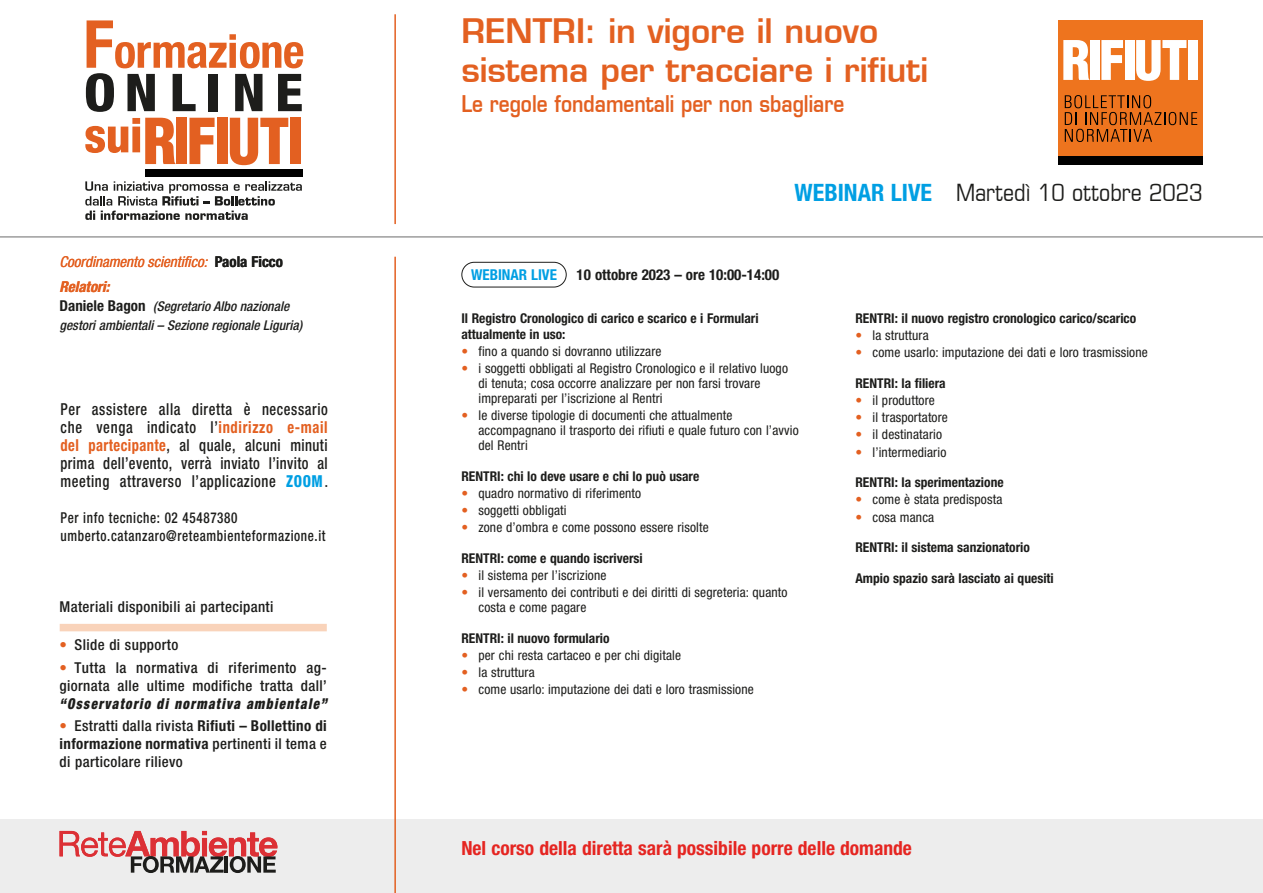
<style>
.page{position:relative;width:1263px;height:893px;background:#fff}
.page>*{position:absolute;margin:0;border:0;box-sizing:border-box;transform-origin:0 0}
.t1{font:600 33px/39px "Eurostile";color:#e36021}
.t2{font:condensed 24px "Eurostile";color:#1d1d1b}
.t3{font:600 22.5px "Eurostile";color:#e36021;scale:.85 1}
.t4{font:700 condensed 19.5px "Helvetica Neue LT Std";color:#e52521}
.t5{font:500 condensed 16.5px/18px "Helvetica Neue LT Std";letter-spacing:.04em;color:#1d1d1b;text-align:justify;scale:.88 1}
.t6{font:500 condensed 15px/18px "Helvetica Neue LT Std";letter-spacing:.025em;color:#1d1d1b}
.t7{font:500 condensed 15px/18px "Helvetica Neue LT Std";letter-spacing:.045em;color:#1d1d1b;scale:.88 1}
.t8{font:italic condensed 15px "Helvetica Neue LT Std";color:#e36021}
.t9{font:italic 900 condensed 15px "Helvetica Neue LT Std";letter-spacing:.1em;color:#1d1d1b;scale:.88 1}
.t10{font:700 condensed 15px "Helvetica Neue LT Std";color:#1d1d1b}
.t11{font:700 condensed 15px "Helvetica Neue LT Std";color:#009fe3}
.t12{font:italic 700 condensed 15px "Helvetica Neue LT Std";color:#e36021}
.t13{font:condensed 13.5px/15px "Helvetica Neue LT Std";letter-spacing:.01em;color:#1d1d1b}
.t14{font:700 condensed 13.5px/15.8px "Helvetica Neue LT Std";color:#1d1d1b}
.t15{font:italic 500 condensed 13.5px/19.5px "Helvetica Neue LT Std";color:#1d1d1b}
.s1{font-weight:700;font-style:normal;color:#1d1d1b}
.s2{font-weight:700;font-style:normal;font-size:15px}
.s3{font-weight:700;color:#e36021}
.s4{font-weight:800;color:#009fe3}
.s5{font-family:"Times";font-weight:400;font-stretch:normal;font-size:18px}
.s6{color:#e36021}
.s7{font-weight:700}
.s8{font-family:"Helvetica Neue LT Std";font-weight:700;color:#009fe3}
</style>
<div class="page">
<div style="left:0;top:820px;width:1263px;height:73px;background:#ededed"></div>
<hr style="left:394px;top:257px;width:2px;height:636px;background:#e36021">
<hr style="left:0;top:236px;width:1263px;height:2px;background:#9d9d9d">
<hr style="left:394px;top:14px;width:2px;height:210px;background:#e36021">
<div style="left:1058px;top:20px;width:144px;height:145px;background:#ee741e"></div>
<svg style="left:1063px;top:40px;width:26px;height:40px"></svg>
<div style="left:1090px;top:40px;width:9px;height:40px;background:#fff"></div>
<svg style="left:1101px;top:40px;width:22px;height:40px"></svg>
<div style="left:1125px;top:40px;width:9px;height:40px;background:#fff"></div>
<svg style="left:1136px;top:40px;width:50px;height:41px"></svg>
<div style="left:1188px;top:40px;width:10px;height:40px;background:#fff"></div>
<div style="left:1058px;top:157px;width:145px;height:8px;background:#000"></div>
<svg style="left:1065px;top:95px;width:132px;height:47px"></svg>
<svg style="left:86px;top:20px;width:217px;height:92px"></svg>
<div style="left:146px;top:169px;width:157px;height:8px;background:#000"></div>
<svg style="left:85px;top:118px;width:90px;height:46px"></svg>
<div style="left:176px;top:118px;width:11px;height:46px;background:#e36021"></div>
<svg style="left:189px;top:118px;width:26px;height:46px"></svg>
<div style="left:217px;top:118px;width:11px;height:46px;background:#e36021"></div>
<svg style="left:230px;top:118px;width:58px;height:47px"></svg>
<div style="left:290px;top:118px;width:11px;height:46px;background:#e36021"></div>
<svg style="left:85px;top:181px;width:217px;height:39px"></svg>
<svg style="left:60px;top:831px;width:217px;height:42px"></svg>
<div style="left:60px;top:624px;width:267px;height:7px;background:#f9d3ba"></div>
<div style="left:461px;top:262px;width:106px;height:25px;border:1px solid #1d1d1b;border-radius:12px"></div>
<p class="t8" style="left:60px;top:253px;width:225px">Coordinamento scientifico: <span class="s1">Paola Ficco</span></p>
<p class="t12" style="left:60px;top:278px;width:51px">Relatori:</p>
<p class="t15" style="left:60px;top:297px;width:244px"><span class="s2">Daniele Bagon</span> (Segretario Albo nazionale gestori ambientali – Sezione regionale Liguria)</p>
<p class="t5" style="left:61px;top:400px;width:305px">Per assistere alla diretta è necessario che venga indicato l’<span class="s3">indirizzo e-mail del partecipante</span>, al quale, alcuni minuti prima dell’evento, verrà inviato l’invito al meeting attraverso l’applicazione <span class="s4">ZOOM</span><span class="s5">.</span></p>
<p class="t7" style="left:61px;top:508px;width:303px">Per info tecniche: 02 45487380 umberto.catanzaro@reteambienteformazione.it</p>
<p class="t6" style="left:60px;top:597px;width:215px">Materiali disponibili ai partecipanti</p>
<p class="t6" style="left:60px;top:636px;width:120px"><span class="s6">•</span> Slide di supporto</p>
<p class="t6" style="left:60px;top:658px;width:269px"><span class="s6">•</span> Tutta la normativa di riferimento ag&shy;giornata alle ultime modifiche tratta dall’</p>
<p class="t9" style="left:60px;top:694px;width:305px">“Osservatorio di normativa ambientale”</p>
<p class="t6" style="left:60px;top:716px;width:269px;text-align:justify"><span class="s6">•</span> Estratti dalla rivista <span class="s7">Rifiuti – Bollettino di informazione normativa</span> pertinenti il tema e di particolare rilievo</p>
<h1 class="t1" style="left:461px;top:11px;width:468px">RENTRI: in vigore il nuovo sistema per tracciare i rifiuti</h1>
<h3 class="t3" style="left:461px;top:90px;width:452px">Le regole fondamentali per non sbagliare</h3>
<h2 class="t2" style="left:795px;top:178px;width:409px"><span class="s8">WEBINAR LIVE</span> Martedì 10 ottobre 2023</h2>
<p class="t11" style="left:471px;top:266px;width:87px">WEBINAR LIVE</p>
<p class="t10" style="left:577px;top:266px;width:204px">10 ottobre 2023 – ore 10:00-14:00</p>
<p class="t14" style="left:461px;top:310px;width:299px">Il Registro Cronologico di carico e scarico e i Formulari attualmente in uso:</p>
<p class="t13" style="left:461px;top:344px;width:201px"><span class="s6">•</span> fino a quando si dovranno utilizzare</p>
<p class="t13" style="left:478px;top:361px;width:311px;text-indent:-17px"><span class="s6">•</span> i soggetti obbligati al Registro Cronologico e il relativo luogo di tenuta; cosa occorre analizzare per non farsi trovare impreparati per l’iscrizione al Rentri</p>
<p class="t13" style="left:478px;top:408px;width:322px;text-indent:-17px"><span class="s6">•</span> le diverse tipologie di documenti che attualmente accompagnano il trasporto dei rifiuti e quale futuro con l’avvio del Rentri</p>
<p class="t14" style="left:461px;top:468px;width:239px">RENTRI: chi lo deve usare e chi lo può usare</p>
<p class="t13" style="left:461px;top:486px;width:181px"><span class="s6">•</span> quadro normativo di riferimento</p>
<p class="t13" style="left:461px;top:503px;width:107px"><span class="s6">•</span> soggetti obbligati</p>
<p class="t13" style="left:461px;top:520px;width:249px"><span class="s6">•</span> zone d’ombra e come possono essere risolte</p>
<p class="t14" style="left:461px;top:550px;width:183px">RENTRI: come e quando iscriversi</p>
<p class="t13" style="left:461px;top:568px;width:146px"><span class="s6">•</span> il sistema per l’iscrizione</p>
<p class="t13" style="left:478px;top:585px;width:310px;text-indent:-17px"><span class="s6">•</span> il versamento dei contributi e dei diritti di segreteria: quanto costa e come pagare</p>
<p class="t14" style="left:461px;top:630px;width:150px">RENTRI: il nuovo formulario</p>
<p class="t13" style="left:461px;top:648px;width:221px"><span class="s6">•</span> per chi resta cartaceo e per chi digitale</p>
<p class="t13" style="left:461px;top:665px;width:75px"><span class="s6">•</span> la struttura</p>
<p class="t13" style="left:461px;top:682px;width:294px"><span class="s6">•</span> come usarlo: imputazione dei dati e loro trasmissione</p>
<p class="t14" style="left:855px;top:310px;width:282px">RENTRI: il nuovo registro cronologico carico/scarico</p>
<p class="t13" style="left:855px;top:328px;width:75px"><span class="s6">•</span> la struttura</p>
<p class="t13" style="left:855px;top:345px;width:294px"><span class="s6">•</span> come usarlo: imputazione dei dati e loro trasmissione</p>
<p class="t14" style="left:855px;top:375px;width:92px">RENTRI: la filiera</p>
<p class="t13" style="left:855px;top:393px;width:81px"><span class="s6">•</span> il produttore</p>
<p class="t13" style="left:855px;top:410px;width:94px"><span class="s6">•</span> il trasportatore</p>
<p class="t13" style="left:855px;top:427px;width:88px"><span class="s6">•</span> il destinatario</p>
<p class="t13" style="left:855px;top:444px;width:92px"><span class="s6">•</span> l’intermediario</p>
<p class="t14" style="left:855px;top:474px;width:150px">RENTRI: la sperimentazione</p>
<p class="t13" style="left:855px;top:492px;width:148px"><span class="s6">•</span> come è stata predisposta</p>
<p class="t13" style="left:855px;top:509px;width:80px"><span class="s6">•</span> cosa manca</p>
<p class="t14" style="left:855px;top:539px;width:176px">RENTRI: il sistema sanzionatorio</p>
<p class="t14" style="left:855px;top:570px;width:200px">Ampio spazio sarà lasciato ai quesiti</p>
<h3 class="t4" style="left:461px;top:837px;width:452px">Nel corso della diretta sarà possibile porre delle domande</h3>
</div>
